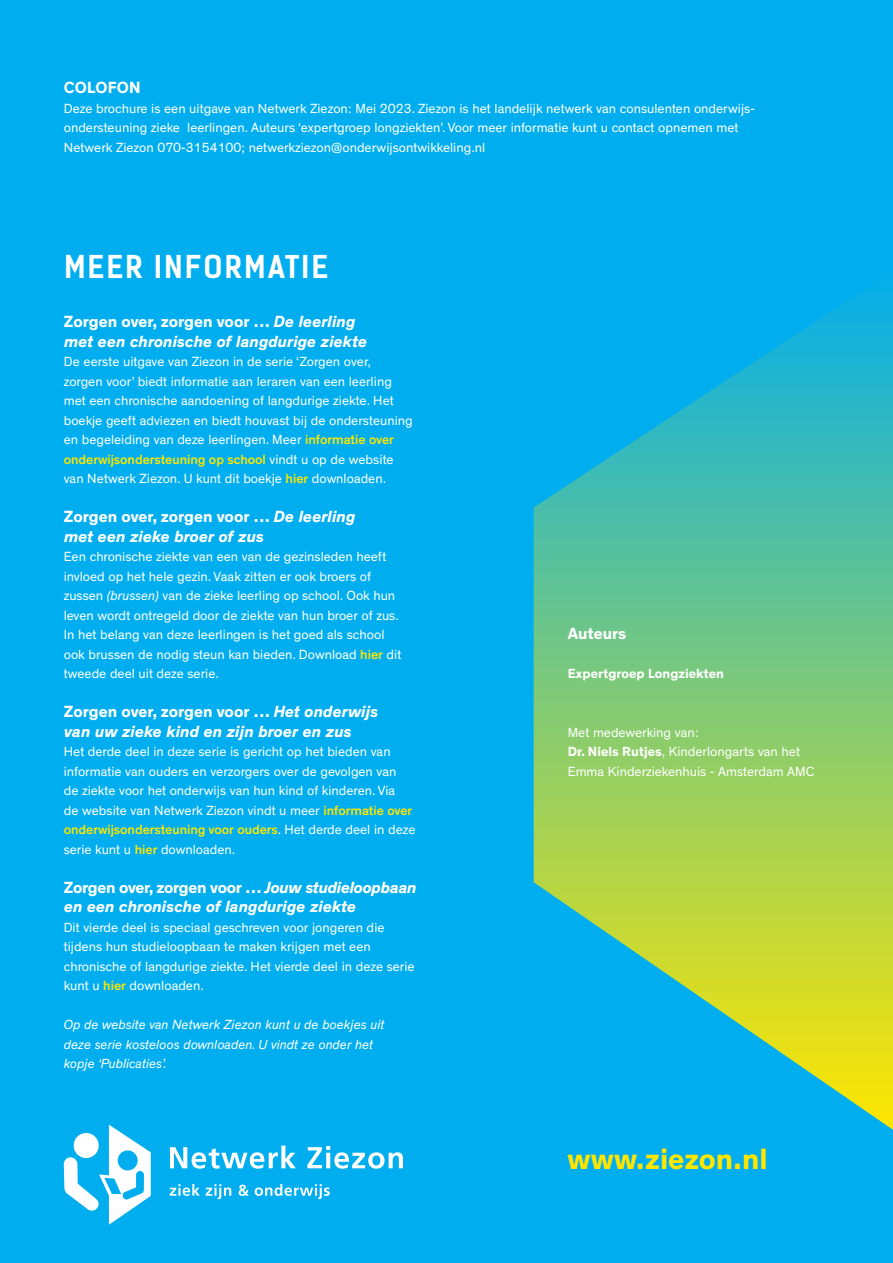
<style>
.page{position:relative;width:893px;height:1263px;background:#00aeef}
.page>*{position:absolute;margin:0;border:0;box-sizing:border-box;transform-origin:0 0}
.t1{font:700 30px "Kelson Sans";letter-spacing:.065em;color:#fff}
.t2{font:700 30px "Theinhardt";color:#ffe600}
.t3{font:italic 700 16.5px/19.5px "Theinhardt";color:#fff}
.t4{font:700 16.5px "Theinhardt";letter-spacing:.005em;color:#fff}
.t5{font:13.5px/19.5px "Theinhardt";color:#fff}
.t6{font:italic 13.5px/19.5px "Theinhardt";color:#fff}
.t7{font:700 13.5px "Theinhardt";color:#fff}
.s1{font-style:normal}
.s2{font-weight:500;color:#ffe600}
.s3{font-style:italic}
.s4{font-weight:700}
</style>
<div class="page">
<svg style="left:534px;top:301px;width:359px;height:829px"></svg>
<svg style="left:64px;top:1125px;width:87px;height:100px"></svg>
<svg style="left:170px;top:1145px;width:126px;height:24px"></svg>
<svg style="left:307px;top:1146px;width:96px;height:23px"></svg>
<svg style="left:170px;top:1184px;width:30px;height:12px"></svg>
<svg style="left:206px;top:1184px;width:25px;height:15px"></svg>
<svg style="left:239px;top:1185px;width:10px;height:11px"></svg>
<svg style="left:255px;top:1184px;width:75px;height:15px"></svg>
<p class="t4" style="left:64px;top:77px;width:78px">COLOFON</p>
<p class="t5" style="left:64px;top:99px;width:692px">Deze brochure is een uitgave van Netwerk Ziezon: Mei 2023. Ziezon is het landelijk netwerk van consulenten onderwijs&shy;ondersteuning zieke leerlingen. Auteurs ‘expertgroep longziekten’. Voor meer informatie kunt u contact opnemen met<br>Netwerk Ziezon 070-3154100; netwerkziezon@onderwijsontwikkeling.nl</p>
<h1 class="t1" style="left:64px;top:248px;width:266px">MEER INFORMATIE</h1>
<p class="t3" style="left:64px;top:312px;width:304px"><span class="s1">Zorgen over, zorgen voor …</span> De leerling met een chronische of langdurige ziekte</p>
<p class="t5" style="left:64px;top:352px;width:350px">De eerste uitgave van Ziezon in de serie ‘Zorgen over, zorgen voor’ biedt informatie aan leraren van een leerling met een chronische aandoening of langdurige ziekte. Het boekje geeft adviezen en biedt houvast bij de ondersteuning en begeleiding van deze leerlingen. Meer <span class="s2">informatie over onderwijsondersteuning op school</span> vindt u op de website van Netwerk Ziezon. U kunt dit boekje <span class="s2">hier</span> downloaden.</p>
<p class="t3" style="left:64px;top:507px;width:293px"><span class="s1">Zorgen over, zorgen voor …</span> De leerling met een zieke broer of zus</p>
<p class="t5" style="left:64px;top:547px;width:339px">Een chronische ziekte van een van de gezinsleden heeft invloed op het hele gezin. Vaak zitten er ook broers of zussen <span class="s3">(brussen)</span> van de zieke leerling op school. Ook hun leven wordt ontregeld door de ziekte van hun broer of zus.<br>In het belang van deze leerlingen is het goed als school ook brussen de nodig steun kan bieden. Download <span class="s2">hier</span> dit tweede deel uit deze serie.</p>
<p class="t3" style="left:64px;top:702px;width:316px"><span class="s1">Zorgen over, zorgen voor …</span> Het onderwijs van uw zieke kind en zijn broer en zus</p>
<p class="t5" style="left:64px;top:742px;width:353px">Het derde deel in deze serie is gericht op het bieden van informatie van ouders en verzorgers over de gevolgen van<br>de ziekte voor het onderwijs van hun kind of kinderen. Via<br>de website van Netwerk Ziezon vindt u meer <span class="s2">informatie over onderwijsondersteuning voor ouders</span>. Het derde deel in deze serie kunt u <span class="s2">hier</span> downloaden.</p>
<p class="t3" style="left:64px;top:878px;width:354px"><span class="s1">Zorgen over, zorgen voor …</span> Jouw studieloopbaan en een chronische of langdurige ziekte</p>
<p class="t5" style="left:64px;top:918px;width:352px">Dit vierde deel is speciaal geschreven voor jongeren die tijdens hun studieloopbaan te maken krijgen met een chronische of langdurige ziekte. Het vierde deel in deze serie kunt u <span class="s2">hier</span> downloaden.</p>
<p class="t6" style="left:64px;top:1015px;width:322px">Op de website van Netwerk Ziezon kunt u de boekjes uit deze serie kosteloos downloaden. U vindt ze onder het kopje ‘Publicaties’.</p>
<p class="t4" style="left:568px;top:623px;width:60px">Auteurs</p>
<p class="t7" style="left:568px;top:665px;width:158px">Expertgroep Longziekten</p>
<p class="t5" style="left:568px;top:723px;width:248px">Met medewerking van:<br><span class="s4">Dr. Niels Rutjes</span>, Kinderlongarts van het<br>Emma Kinderziekenhuis - Amsterdam AMC</p>
<h1 class="t2" style="left:568px;top:1140px;width:201px">www.ziezon.nl</h1>
</div>
